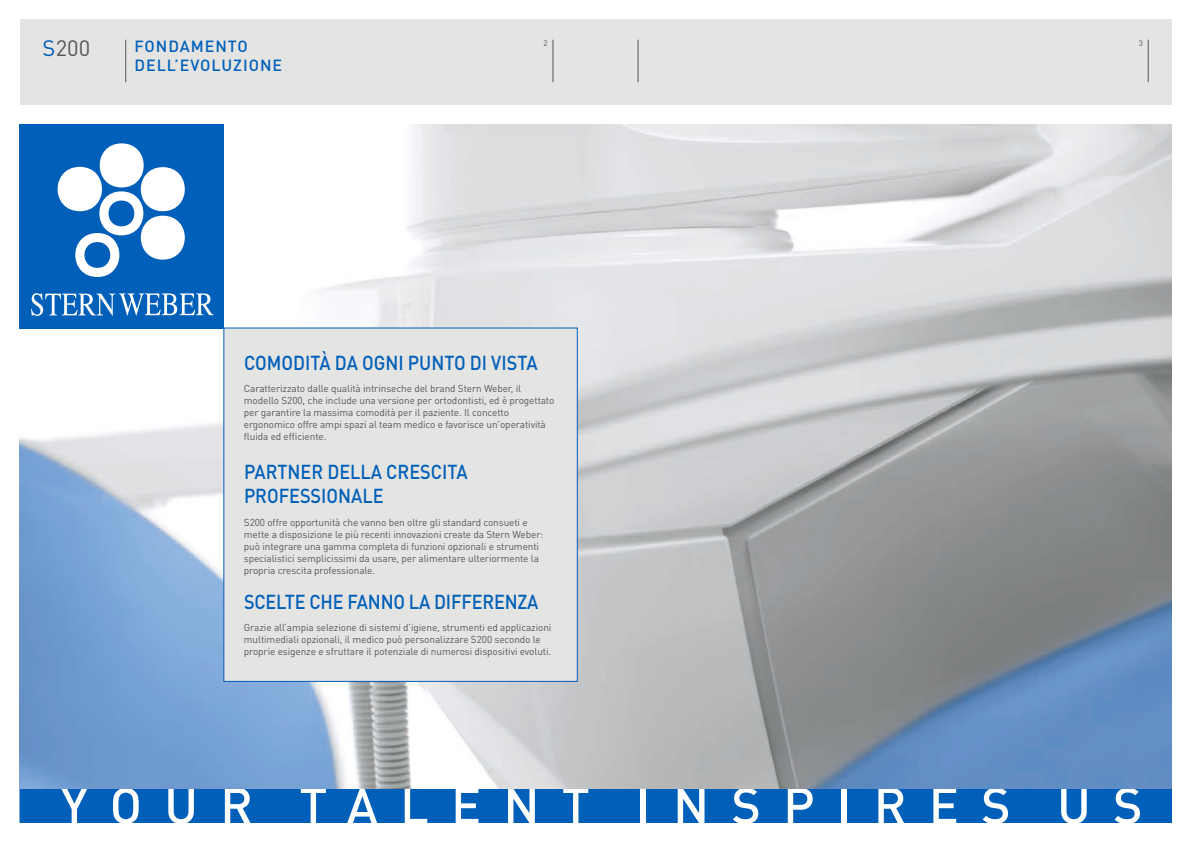
<style>
.page{position:relative;width:1191px;height:842px;background:#fff}
.page>*{position:absolute;margin:0;border:0;box-sizing:border-box;transform-origin:0 0}
.t1{font:500 50px "DIN Pro";letter-spacing:.445em;color:#fff}
.t2{font:22px "DIN Pro";color:#575756}
.t3{font:500 20px/24px "DIN Pro";color:#005fb9;scale:.9 1}
.t4{font:500 16px/19.2px "DIN Pro";letter-spacing:.06em;color:#005fb9}
.t5{font:10px/12px "DIN Pro";letter-spacing:-.01em;color:#575756}
.t6{font:8px "DIN Pro";color:#575756}
.s1{color:#005fb9}
</style>
<div class="page">
<div style="left:20px;top:20px;width:1151px;height:85px;background:#e4e4e3"></div>
<hr style="left:125px;top:40px;width:1px;height:42px;background:#575756">
<hr style="left:553px;top:40px;width:1px;height:42px;background:#575756">
<hr style="left:1148px;top:40px;width:1px;height:42px;background:#575756">
<hr style="left:638px;top:40px;width:1px;height:42px;background:#575756">
<img style="left:20px;top:125px;width:1151px;height:664px">
<div style="left:20px;top:125px;width:204px;height:204px;background:#005fb9"></div>
<svg style="left:31px;top:293px;width:182px;height:23px"></svg>
<svg style="left:57px;top:143px;width:128px;height:134px"></svg>
<div style="left:223px;top:327px;width:355px;height:355px;background:#e4e4e3;border:1px solid #005fb9"></div>
<div style="left:20px;top:789px;width:1151px;height:33px;background:#005fb9"></div>
<h2 class="t2" style="left:43px;top:33px;width:49px"><span class="s1">S</span>200</h2>
<p class="t6" style="left:543px;top:37px;width:6px">2</p>
<p class="t6" style="left:1138px;top:37px;width:6px">3</p>
<h3 class="t4" style="left:135px;top:36px;width:149px">FONDAMENTO<br>DELL’EVOLUZIONE</h3>
<h3 class="t3" style="left:244px;top:350px;width:328px">COMODITÀ DA OGNI PUNTO DI VISTA</h3>
<p class="t5" style="left:244px;top:382px;width:312px">Caratterizzato dalle qualità intrinseche del brand Stern Weber, il modello S200, che include una versione per ortodontisti, ed è progettato per garantire la massima comodità per il paziente. Il concetto ergonomico offre ampi spazi al team medico e favorisce un’operatività fluida ed efficiente.</p>
<h3 class="t3" style="left:244px;top:459px;width:250px">PARTNER DELLA CRESCITA<br>PROFESSIONALE</h3>
<p class="t5" style="left:244px;top:516px;width:301px">S200 offre opportunità che vanno ben oltre gli standard consueti e mette a disposizione le più recenti innovazioni create da Stern Weber: può integrare una gamma completa di funzioni opzionali e strumenti specialistici semplicissimi da usare, per alimentare ulteriormente la propria crescita professionale.</p>
<h3 class="t3" style="left:244px;top:589px;width:329px">SCELTE CHE FANNO LA DIFFERENZA</h3>
<p class="t5" style="left:244px;top:621px;width:309px">Grazie all’ampia selezione di sistemi d’igiene, strumenti ed applicazioni multimediali opzionali, il medico può personalizzare S200 secondo le proprie esigenze e sfruttare il potenziale di numerosi dispositivi evoluti.</p>
<h1 class="t1" style="left:61px;top:772px;width:1083px">YOUR TALENT INSPIRES US</h1>
</div>
